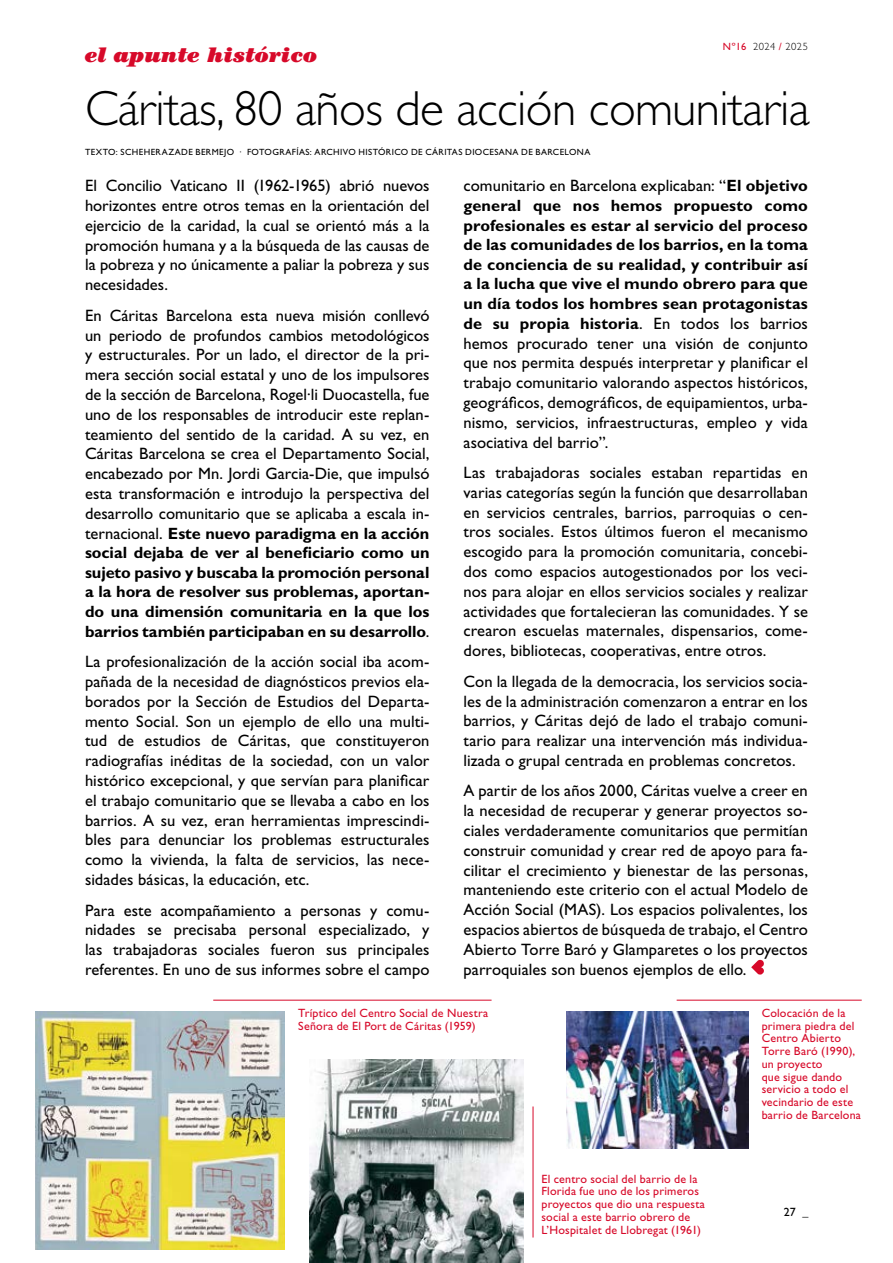
<style>
.page{position:relative;width:893px;height:1263px;background:#fff}
.page>*{position:absolute;margin:0;border:0;box-sizing:border-box;transform-origin:0 0}
.t1{font:300 49.5px "Gill Sans Std";letter-spacing:-.01em;color:#000}
.t2{font:italic 900 21px "Century Std";letter-spacing:.005em;color:#d70929}
.t3{font:16.5px/19.8px "Gill Sans Std";letter-spacing:.005em;color:#000;text-align:justify}
.t4{font:700 16.35px/19.6px "Gill Sans Std";letter-spacing:.005em;color:#000;text-align:justify}
.t5{font:12px/12.8px "Gill Sans Std";letter-spacing:.015em;color:#d70929}
.t6{font:12px "Gill Sans Std";color:#000}
.t7{font:300 10.5px "Gill Sans Std";letter-spacing:.045em;color:#000}
.t8{font:9px "Gill Sans Std";letter-spacing:.04em;color:#000}
.s1{font-weight:400;color:#d70929}
.s2{font-weight:400;font-size:16.5px}
.s3{font-weight:700;font-size:16.35px}
</style>
<div class="page">
<svg style="left:751px;top:959px;width:13px;height:16px"></svg>
<img style="left:309px;top:1060px;width:215px;height:203px">
<img style="left:566px;top:1011px;width:183px;height:138px">
<img style="left:36px;top:1011px;width:249px;height:238px">
<hr style="left:213px;top:1000px;width:279px;height:1px;background:#d70929">
<hr style="left:677px;top:1000px;width:185px;height:1px;background:#d70929">
<hr style="left:533px;top:1106px;width:1px;height:131px;background:#d70929">
<p class="t7" style="left:723px;top:40px;width:87px"><span class="s1">Nº16</span> 2024 <span class="s1">/</span> 2025</p>
<p class="t2" style="left:85px;top:43px;width:234px">el apunte histórico</p>
<h1 class="t1" style="left:85px;top:80px;width:726px">Cáritas, 80 años de acción comunitaria</h1>
<p class="t8" style="left:85px;top:147px;width:507px">TEXTO: SCHEHERAZADE BERMEJO · FOTOGRAFÍAS: ARCHIVO HISTÓRICO DE CÁRITAS DIOCESANA DE BARCELONA</p>
<p class="t3" style="left:85px;top:176px;width:346px">El Concilio Vaticano II (1962-1965) abrió nuevos horizontes entre otros temas en la orientación del ejercicio de la caridad, la cual se orientó más a la promoción humana y a la búsqueda de las causas de la pobreza y no únicamente a paliar la pobreza y sus necesidades.</p>
<p class="t3" style="left:85px;top:305px;width:346px">En Cáritas Barcelona esta nueva misión conllevó un periodo de profundos cambios metodológicos y estructurales. Por un lado, el director de la pri&shy;mera sección social estatal y uno de los impulsores de la sección de Barcelona, Rogel·li Duocastella, fue uno de los responsables de introducir este replan&shy;teamiento del sentido de la caridad. A su vez, en Cáritas Barcelona se crea el Departamento Social, encabezado por Mn. Jordi Garcia-Die, que impulsó esta transformación e introdujo la perspectiva del desarrollo comunitario que se aplicaba a escala in-</p>
<p class="t4" style="left:85px;top:523px;width:346px"><span class="s2">ternacional.</span> Este nuevo paradigma en la acción social dejaba de ver al beneficiario como un sujeto pasivo y buscaba la promoción personal a la hora de resolver sus problemas, aportan&shy;do una dimensión comunitaria en la que los barrios también participaban en su desarrollo<span class="s2">.</span></p>
<p class="t3" style="left:85px;top:652px;width:346px">La profesionalización de la acción social iba acom&shy;pañada de la necesidad de diagnósticos previos ela&shy;borados por la Sección de Estudios del Departa&shy;mento Social. Son un ejemplo de ello una multi&shy;tud de estudios de Cáritas, que constituyeron radiografías inéditas de la sociedad, con un valor histórico excepcional, y que servían para planificar el trabajo comunitario que se llevaba a cabo en los barrios. A su vez, eran herramientas imprescindi&shy;bles para denunciar los problemas estructurales como la vivienda, la falta de servicios, las nece&shy;sidades básicas, la educación, etc.</p>
<p class="t3" style="left:85px;top:900px;width:346px">Para este acompañamiento a personas y comu&shy;nidades se precisaba personal especializado, y las trabajadoras sociales fueron sus principales referentes. En uno de sus informes sobre el campo</p>
<p class="t3" style="left:463px;top:176px;width:346px">comunitario en Barcelona explicaban: “<span class="s3">El objetivo</span></p>
<p class="t4" style="left:463px;top:195px;width:346px">general que nos hemos propuesto como profesionales es estar al servicio del proceso de las comunidades de los barrios, en la toma de conciencia de su realidad, y contribuir así a la lucha que vive el mundo obrero para que un día todos los hombres sean protagonistas de su propia historia<span class="s2">. En todos los barrios</span></p>
<p class="t3" style="left:463px;top:333px;width:346px">hemos procurado tener una visión de conjunto que nos permita después interpretar y planificar el trabajo comunitario valorando aspectos históricos, geográficos, demográficos, de equipamientos, urba&shy;nismo, servicios, infraestructuras, empleo y vida asociativa del barrio”.</p>
<p class="t3" style="left:463px;top:463px;width:346px">Las trabajadoras sociales estaban repartidas en varias categorías según la función que desarrollaban en servicios centrales, barrios, parroquias o cen&shy;tros sociales. Estos últimos fueron el mecanismo escogido para la promoción comunitaria, concebi&shy;dos como espacios autogestionados por los veci&shy;nos para alojar en ellos servicios sociales y realizar actividades que fortalecieran las comunidades. Y se crearon escuelas maternales, dispensarios, come&shy;dores, bibliotecas, cooperativas, entre otros.</p>
<p class="t3" style="left:463px;top:671px;width:346px">Con la llegada de la democracia, los servicios socia&shy;les de la administración comenzaron a entrar en los barrios, y Cáritas dejó de lado el trabajo comuni&shy;tario para realizar una intervención más individua&shy;lizada o grupal centrada en problemas concretos.</p>
<p class="t3" style="left:463px;top:781px;width:346px">A partir de los años 2000, Cáritas vuelve a creer en la necesidad de recuperar y generar proyectos so&shy;ciales verdaderamente comunitarios que permitían construir comunidad y crear red de apoyo para fa&shy;cilitar el crecimiento y bienestar de las personas, manteniendo este criterio con el actual Modelo de Acción Social (MAS). Los espacios polivalentes, los espacios abiertos de búsqueda de trabajo, el Centro Abierto Torre Baró y Glamparetes o los proyectos parroquiales son buenos ejemplos de ello.</p>
<p class="t5" style="left:298px;top:1006px;width:191px">Tríptico del Centro Social de Nuestra<br>Señora de El Port de Cáritas (1959)</p>
<p class="t5" style="left:762px;top:1006px;width:101px">Colocación de la primera piedra del<br>Centro Abierto<br>Torre Baró (1990), un proyecto<br>que sigue dando servicio a todo el vecindario de este barrio de Barcelona</p>
<p class="t5" style="left:541px;top:1172px;width:165px">El centro social del barrio de la<br>Florida fue uno de los primeros proyectos que dio una respuesta social a este barrio obrero de<br>L’Hospitalet de Llobregat (1961)</p>
<p class="t6" style="left:784px;top:1205px;width:26px">27 _</p>
</div>
